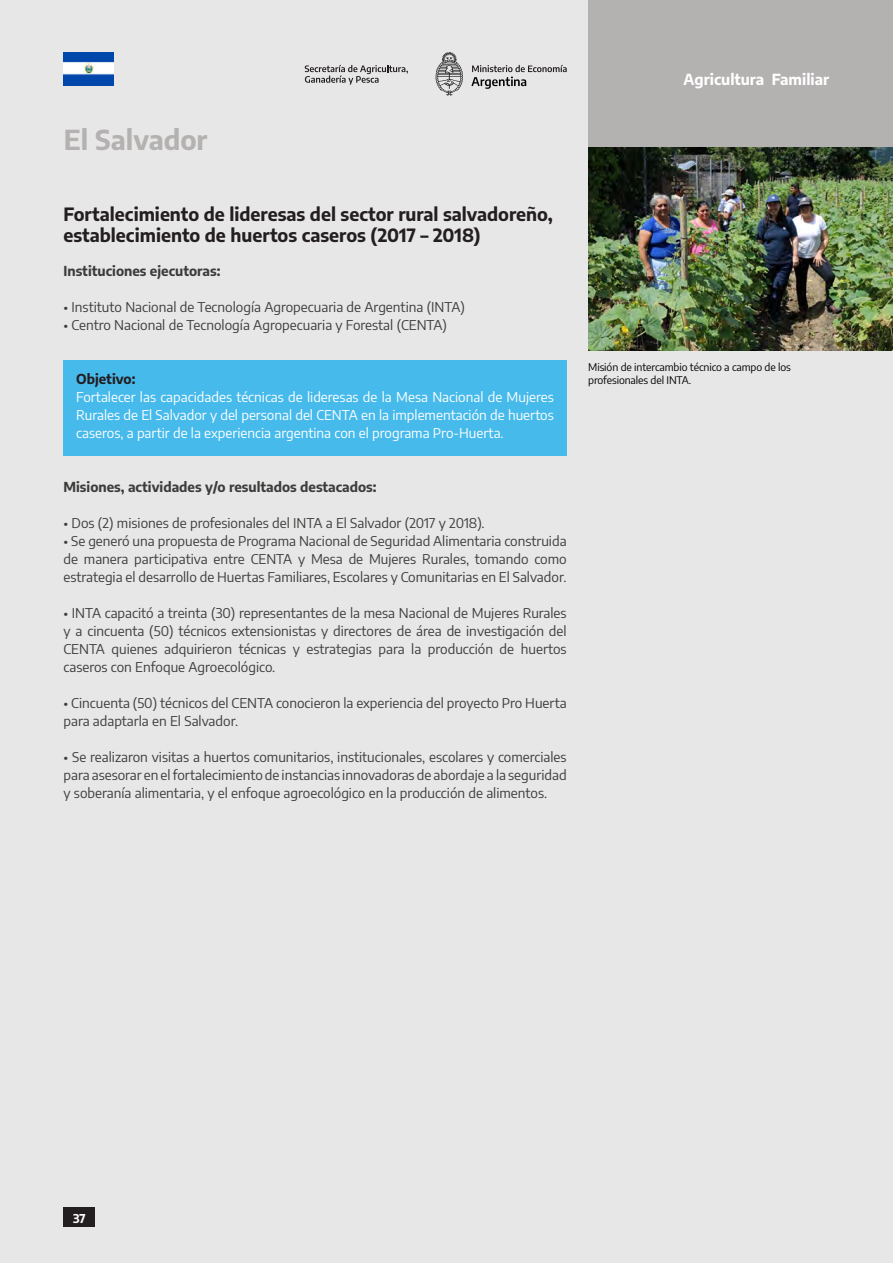
<style>
.page{position:relative;width:893px;height:1263px;background:#e8e7e7}
.page>*{position:absolute;margin:0;border:0;box-sizing:border-box;transform-origin:0 0}
.t1{font:700 27px "Encode Sans";color:#b4b1b1}
.t2{font:700 18px/21px "Encode Sans";color:#231e20}
.t3{font:700 15px "Encode Sans";color:#fff}
.t4{font:13.5px/18px "Encode Sans";color:#3c3c3b;text-align:justify}
.t5{font:13.5px/18px "Encode Sans";color:#fff;text-align:justify}
.t6{font:700 13.5px "Encode Sans";color:#3c3c3b}
.t7{font:700 13.5px "Encode Sans";color:#231e20}
.t8{font:700 12px "Encode Sans";color:#fff}
.t9{font:10.5px/12.6px "Encode Sans";letter-spacing:-.01em;color:#000}
</style>
<div class="page">
<div style="left:64px;top:1208px;width:31px;height:19px;background:#231e20"></div>
<svg style="left:436px;top:52px;width:27px;height:44px"></svg>
<svg style="left:305px;top:65px;width:103px;height:20px"></svg>
<svg style="left:471px;top:65px;width:96px;height:24px"></svg>
<div style="left:64px;top:360px;width:503px;height:96px;background:#47baec"></div>
<img style="left:589px;top:147px;width:304px;height:204px">
<div style="left:588px;top:0;width:305px;height:147px;background:#b4b1b1"></div>
<img style="left:64px;top:52px;width:50px;height:33px">
<h1 class="t1" style="left:64px;top:120px;width:145px">El Salvador</h1>
<h2 class="t2" style="left:64px;top:202px;width:491px">Fortalecimiento de lideresas del sector rural salvadoreño, establecimiento de huertos caseros (2017 – 2018)</h2>
<p class="t6" style="left:64px;top:261px;width:158px">Instituciones ejecutoras:</p>
<p class="t4" style="left:64px;top:298px;width:403px">• Instituto Nacional de Tecnología Agropecuaria de Argentina (INTA)</p>
<p class="t4" style="left:64px;top:316px;width:385px">• Centro Nacional de Tecnología Agropecuaria y Forestal (CENTA)</p>
<p class="t7" style="left:76px;top:369px;width:61px">Objetivo:</p>
<p class="t5" style="left:76px;top:388px;width:479px">Fortalecer las capacidades técnicas de lideresas de la Mesa Nacional de Mujeres Rurales de El Salvador y del personal del CENTA en la implementación de huertos caseros, a partir de la experiencia argentina con el programa Pro-Huerta.</p>
<p class="t6" style="left:64px;top:477px;width:315px">Misiones, actividades y/o resultados destacados:</p>
<p class="t4" style="left:64px;top:514px;width:422px">• Dos (2) misiones de profesionales del INTA a El Salvador (2017 y 2018).</p>
<p class="t4" style="left:64px;top:532px;width:505px">• Se generó una propuesta de Programa Nacional de Seguridad Alimentaria construida de manera participativa entre CENTA y Mesa de Mujeres Rurales, tomando como estrategia el desarrollo de Huertas Familiares, Escolares y Comunitarias en El Salvador.</p>
<p class="t4" style="left:64px;top:604px;width:505px">• INTA capacitó a treinta (30) representantes de la mesa Nacional de Mujeres Rurales y a cincuenta (50) técnicos extensionistas y directores de área de investigación del CENTA quienes adquirieron técnicas y estrategias para la producción de huertos caseros con Enfoque Agroecológico.</p>
<p class="t4" style="left:64px;top:694px;width:505px">• Cincuenta (50) técnicos del CENTA conocieron la experiencia del proyecto Pro Huerta para adaptarla en El Salvador.</p>
<p class="t4" style="left:64px;top:748px;width:505px">• Se realizaron visitas a huertos comunitarios, institucionales, escolares y comerciales para asesorar en el fortalecimiento de instancias innovadoras de abordaje a la seguridad y soberanía alimentaria, y el enfoque agroecológico en la producción de alimentos.</p>
<p class="t3" style="left:684px;top:68px;width:147px">Agricultura Familiar</p>
<p class="t9" style="left:588px;top:360px;width:204px">Misión de intercambio técnico a campo de los profesionales del INTA.</p>
<p class="t8" style="left:73px;top:1209px;width:14px">37</p>
</div>
